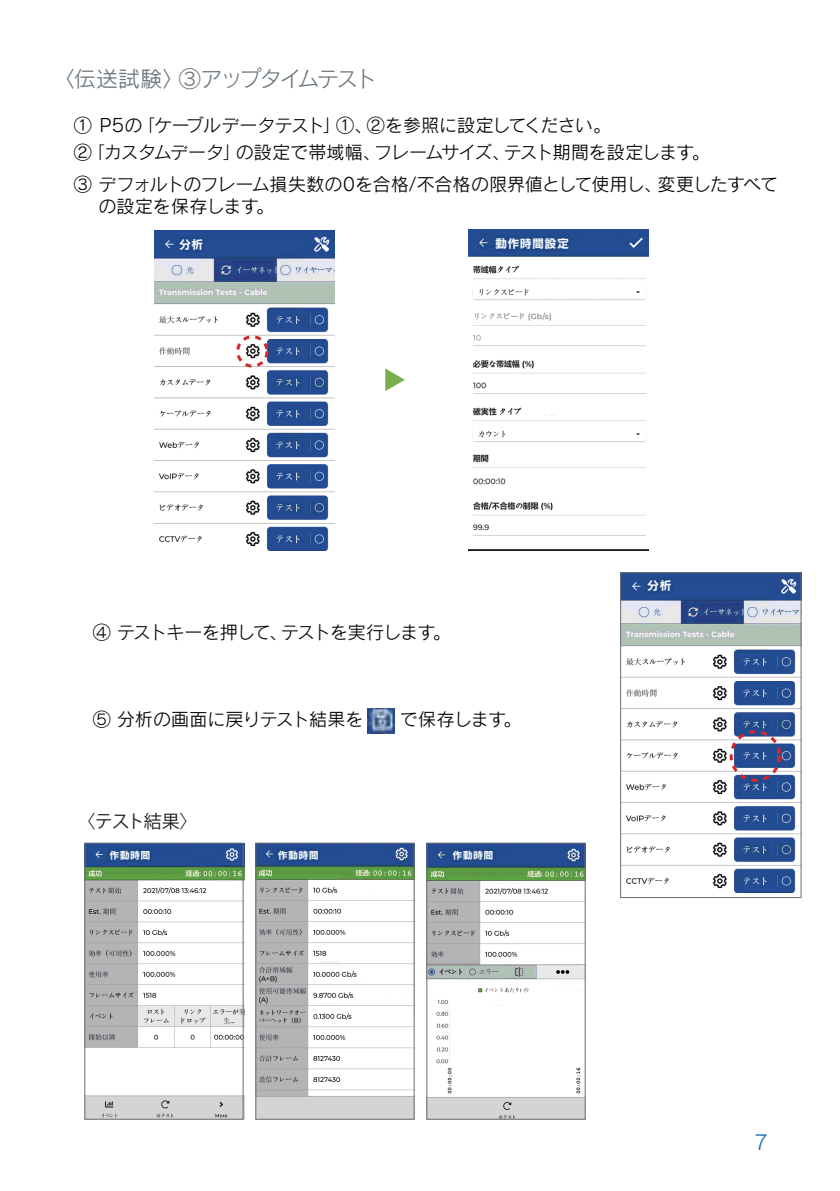
<style>
.page{position:relative;width:840px;height:1191px;background:#fff}
.page>*{position:absolute;margin:0;border:0;box-sizing:border-box;transform-origin:0 0}
.t1{font:22px "Rodin Pro M";letter-spacing:-.095em;color:#6b777f}
.t2{font:20px "Rodin Pro M";color:#1e6dad}
.t3{font:18px/31.8px "Rodin Pro M";letter-spacing:-.025em;color:#030303}
.t4{font:18px "Rodin Pro M";letter-spacing:-.045em;color:#030303}
.t5{font:18px "Rodin Pro M";letter-spacing:-.005em;color:#030303}
.t6{font:18px "Koz Go Pr 6 N";letter-spacing:-.065em;color:#231f20}
.t7{font:12px "Rodin Pro B";letter-spacing:.025em;color:#fff}
.t8{font:10px "Rodin Pro B";letter-spacing:.03em;color:#fff}
</style>
<div class="page">
<img style="left:367px;top:708px;width:27px;height:25px">
<svg style="left:385px;top:368px;width:19px;height:23px"></svg>
<img style="left:86px;top:843px;width:158px;height:276px">
<div style="left:84px;top:842px;width:159px;height:277px;border:1px solid #6c6d70"></div>
<img style="left:257px;top:844px;width:155px;height:273px">
<div style="left:255px;top:842px;width:159px;height:277px;border:1px solid #6c6d70"></div>
<img style="left:428px;top:844px;width:155px;height:273px">
<div style="left:426px;top:842px;width:159px;height:277px;border:1px solid #6c6d70"></div>
<img style="left:154px;top:230px;width:180px;height:320px">
<div style="left:236px;top:335px;width:32px;height:32px;border:3px dashed #d92628;border-radius:50%"></div>
<svg style="left:167px;top:230px;width:44px;height:30px"></svg>
<img style="left:622px;top:574px;width:177px;height:318px">
<div style="left:620px;top:572px;width:181px;height:326px;border:1px solid #6c6d70"></div>
<div style="left:729px;top:730px;width:51px;height:51px;border:3px dashed #d92628;border-radius:50%"></div>
<svg style="left:634px;top:549px;width:45px;height:52px"></svg>
<svg style="left:103px;top:842px;width:56px;height:36px;background:#386677"></svg>
<svg style="left:271px;top:842px;width:56px;height:36px;background:#396875"></svg>
<svg style="left:446px;top:842px;width:56px;height:36px;background:#376577"></svg>
<img style="left:468px;top:229px;width:180px;height:322px">
<svg style="left:487px;top:229px;width:96px;height:39px"></svg>
<p class="t1" style="left:53px;top:65px;width:325px">〈伝送試験〉③アップタイムテスト</p>
<p class="t3" style="left:74px;top:109px;width:538px">① P5の「ケーブルデータテスト」①、②を参照に設定してください。</p>
<p class="t3" style="left:74px;top:136px;width:705px">②「カスタムデータ」の設定で帯域幅、フレームサイズ、テスト期間を設定します。<br>③ デフォルトのフレーム損失数の0を合格/不合格の限界値として使用し、変更したすべて</p>
<p class="t5" style="left:80px;top:194px;width:195px">　の設定を保存します。</p>
<p class="t7" style="left:179px;top:236px;width:26px">分析</p>
<p class="t7" style="left:495px;top:235px;width:75px">動作時間設定</p>
<p class="t4" style="left:93px;top:620px;width:359px">④ テストキーを押して、テストを実行します。</p>
<p class="t3" style="left:93px;top:703px;width:430px">⑤ 分析の画面に戻りテスト結果を　　で保存します。</p>
<p class="t6" style="left:78px;top:811px;width:121px">〈テスト結果〉</p>
<p class="t8" style="left:109px;top:848px;width:42px">作動時間</p>
<p class="t8" style="left:278px;top:848px;width:42px">作動時間</p>
<p class="t8" style="left:452px;top:848px;width:42px">作動時間</p>
<p class="t7" style="left:647px;top:578px;width:26px">分析</p>
<p class="t2" style="left:753px;top:1129px;width:15px">7</p>
</div>
